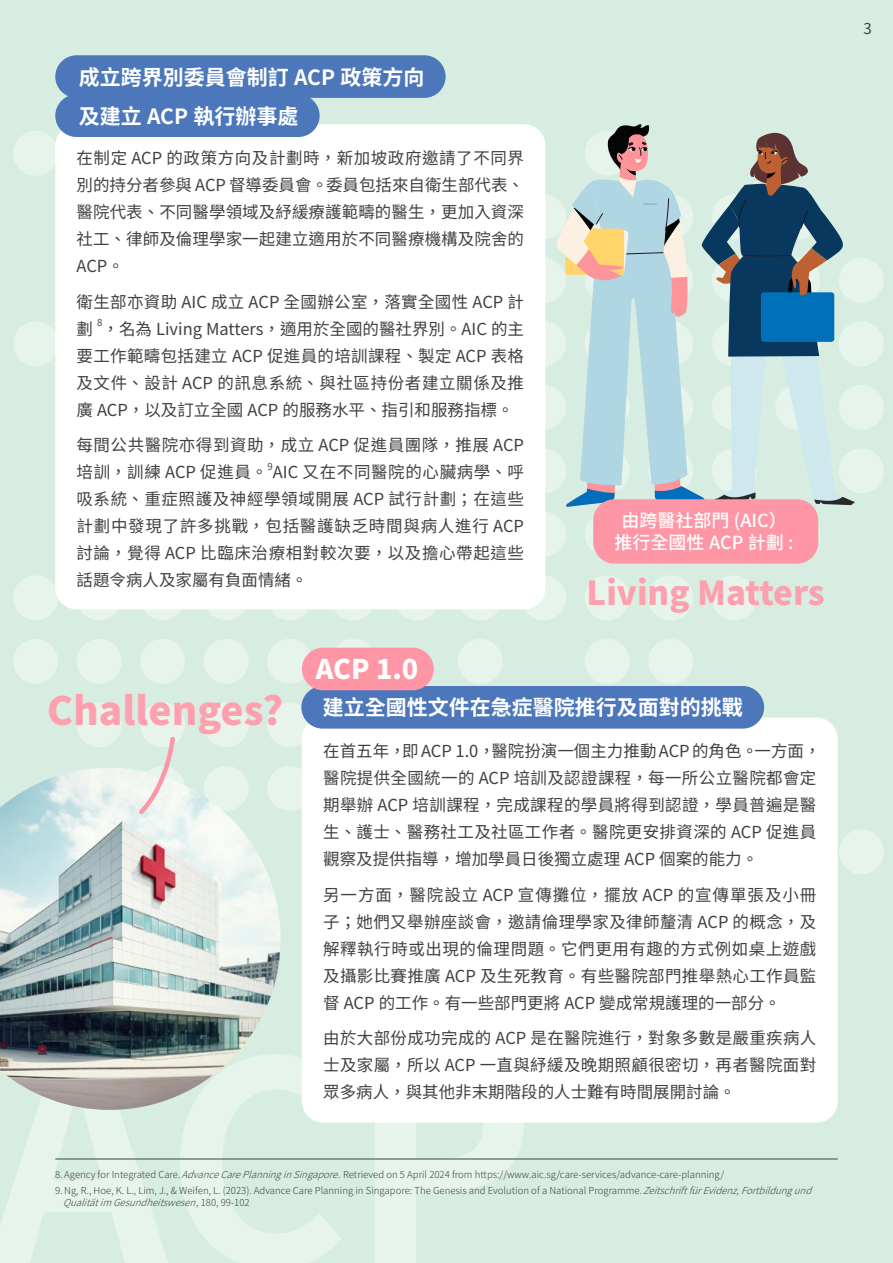
<style>
.page{position:relative;width:893px;height:1263px;background:#d7ede1}
.page>*{position:absolute;margin:0;border:0;box-sizing:border-box;transform-origin:0 0}
.t1{font:900 39px "Noto Sans HK";color:#ffa0ae}
.t2{font:900 33px "Noto Sans HK";color:#ffa0ae}
.t3{font:900 27px "Noto Sans HK";color:#fff}
.t4{font:700 21px/39.2px "Noto Sans HK";color:#fff}
.t5{font:500 18px/22.5px "Noto Sans HK";color:#fff;text-align:center}
.t6{font:16.5px/27px "Noto Sans HK";letter-spacing:.015em;color:#414042;text-align:justify}
.t7{font:16.5px/27px "Noto Sans HK";letter-spacing:.035em;color:#414042}
.t8{font:15px "Noto Sans HK";color:#414042}
.t9{font:300 9.6px/12px "Noto Sans HK";color:#414042}
.t10{font:9.6px "Noto Sans HK";color:#414042}
.s1{font-style:italic}
</style>
<div class="page">
<div style="left:13px;top:131px;width:45px;height:45px;background:#e6f4ec;border-radius:50%"></div>
<div style="left:521px;top:194px;width:45px;height:45px;background:#e6f4ec;border-radius:50%"></div>
<div style="left:521px;top:258px;width:45px;height:45px;background:#e6f4ec;border-radius:50%"></div>
<div style="left:839px;top:258px;width:45px;height:45px;background:#e6f4ec;border-radius:50%"></div>
<div style="left:13px;top:321px;width:45px;height:45px;background:#e6f4ec;border-radius:50%"></div>
<div style="left:521px;top:321px;width:45px;height:45px;background:#e6f4ec;border-radius:50%"></div>
<div style="left:839px;top:321px;width:45px;height:45px;background:#e6f4ec;border-radius:50%"></div>
<div style="left:521px;top:385px;width:45px;height:45px;background:#e6f4ec;border-radius:50%"></div>
<div style="left:839px;top:385px;width:45px;height:45px;background:#e6f4ec;border-radius:50%"></div>
<div style="left:521px;top:448px;width:45px;height:45px;background:#e6f4ec;border-radius:50%"></div>
<div style="left:839px;top:448px;width:45px;height:45px;background:#e6f4ec;border-radius:50%"></div>
<div style="left:521px;top:512px;width:45px;height:45px;background:#e6f4ec;border-radius:50%"></div>
<div style="left:585px;top:512px;width:45px;height:45px;background:#e6f4ec;border-radius:50%"></div>
<div style="left:13px;top:575px;width:45px;height:45px;background:#e6f4ec;border-radius:50%"></div>
<div style="left:77px;top:575px;width:45px;height:45px;background:#e6f4ec;border-radius:50%"></div>
<div style="left:140px;top:575px;width:45px;height:45px;background:#e6f4ec;border-radius:50%"></div>
<div style="left:204px;top:575px;width:45px;height:45px;background:#e6f4ec;border-radius:50%"></div>
<div style="left:267px;top:575px;width:45px;height:45px;background:#e6f4ec;border-radius:50%"></div>
<div style="left:331px;top:575px;width:45px;height:45px;background:#e6f4ec;border-radius:50%"></div>
<div style="left:394px;top:575px;width:45px;height:45px;background:#e6f4ec;border-radius:50%"></div>
<div style="left:458px;top:575px;width:45px;height:45px;background:#e6f4ec;border-radius:50%"></div>
<div style="left:521px;top:575px;width:45px;height:45px;background:#e6f4ec;border-radius:50%"></div>
<div style="left:585px;top:575px;width:45px;height:45px;background:#e6f4ec;border-radius:50%"></div>
<div style="left:648px;top:575px;width:45px;height:45px;background:#e6f4ec;border-radius:50%"></div>
<div style="left:712px;top:575px;width:45px;height:45px;background:#e6f4ec;border-radius:50%"></div>
<div style="left:13px;top:639px;width:45px;height:45px;background:#e6f4ec;border-radius:50%"></div>
<div style="left:77px;top:639px;width:45px;height:45px;background:#e6f4ec;border-radius:50%"></div>
<div style="left:140px;top:639px;width:45px;height:45px;background:#e6f4ec;border-radius:50%"></div>
<div style="left:204px;top:639px;width:45px;height:45px;background:#e6f4ec;border-radius:50%"></div>
<div style="left:267px;top:639px;width:45px;height:45px;background:#e6f4ec;border-radius:50%"></div>
<svg style="left:331px;top:639px;width:45px;height:45px"></svg>
<div style="left:458px;top:639px;width:45px;height:45px;background:#e6f4ec;border-radius:50%"></div>
<div style="left:585px;top:639px;width:45px;height:45px;background:#e6f4ec;border-radius:50%"></div>
<div style="left:648px;top:639px;width:45px;height:45px;background:#e6f4ec;border-radius:50%"></div>
<div style="left:77px;top:702px;width:45px;height:45px;background:#e6f4ec;border-radius:50%"></div>
<div style="left:140px;top:702px;width:45px;height:45px;background:#e6f4ec;border-radius:50%"></div>
<div style="left:204px;top:702px;width:45px;height:45px;background:#e6f4ec;border-radius:50%"></div>
<div style="left:267px;top:702px;width:45px;height:45px;background:#e6f4ec;border-radius:50%"></div>
<div style="left:267px;top:766px;width:45px;height:45px;background:#e6f4ec;border-radius:50%"></div>
<div style="left:839px;top:829px;width:45px;height:45px;background:#e6f4ec;border-radius:50%"></div>
<svg style="left:0;top:1054px;width:524px;height:209px"></svg>
<hr style="left:55px;top:1159px;width:783px;height:1px;background:#414042">
<img style="left:0;top:768px;width:281px;height:342px">
<div style="left:55px;top:124px;width:490px;height:485px;background:#fff;border-radius:21px"></div>
<div style="left:55px;top:55px;width:391px;height:43px;background:#4d77bb;border-radius:21px"></div>
<div style="left:55px;top:94px;width:265px;height:43px;background:#4d77bb;border-radius:21px"></div>
<div style="left:302px;top:717px;width:536px;height:406px;background:#fff;border-radius:21px"></div>
<div style="left:301px;top:686px;width:463px;height:43px;background:#4d77bb;border-radius:21px"></div>
<div style="left:302px;top:648px;width:132px;height:42px;background:#ff96a5;border-radius:21px"></div>
<svg style="left:555px;top:124px;width:300px;height:383px"></svg>
<div style="left:593px;top:499px;width:225px;height:65px;background:#ff96a5;border-radius:21px"></div>
<svg style="left:135px;top:736px;width:42px;height:82px"></svg>
<p class="t4" style="left:79px;top:58px;width:347px">成立跨界別委員會制訂 ACP 政策方向及建立 ACP 執行辦事處</p>
<p class="t6" style="left:77px;top:145px;width:449px">在制定 ACP 的政策方向及計劃時，新加坡政府邀請了不同界別的持分者參與 ACP 督導委員會。委員包括來自衛生部代表、醫院代表、不同醫學領域及紓緩療護範疇的醫生，更加入資深社工、律師及倫理學家一起建立適用於不同醫療機構及院舍的ACP。</p>
<p class="t6" style="left:77px;top:288px;width:449px">衛生部亦資助 AIC 成立 ACP 全國辦公室，落實全國性 ACP 計劃</p>
<p class="t10" style="left:97px;top:318px;width:7px">8</p>
<p class="t6" style="left:77px;top:315px;width:449px;text-indent:26px">，名為 Living Matters，適用於全國的醫社界別。AIC 的主要工作範疇包括建立 ACP 促進員的培訓課程、製定 ACP 表格及文件、設計 ACP 的訊息系統、與社區持份者建立關係及推廣 ACP，以及訂立全國 ACP 的服務水平、指引和服務指標。</p>
<p class="t7" style="left:77px;top:432px;width:449px">每間公共醫院亦得到資助，成立 ACP 促進員團隊，推展 ACP培訓，訓練 ACP 促進員。 AIC 又在不同醫院的心臟病學、呼</p>
<p class="t10" style="left:268px;top:461px;width:7px">9</p>
<p class="t6" style="left:77px;top:486px;width:449px">吸系統、重症照護及神經學領域開展 ACP 試行計劃；在這些計劃中發現了許多挑戰，包括醫護缺乏時間與病人進行 ACP討論，覺得 ACP 比臨床治療相對較次要，以及擔心帶起這些話題令病人及家屬有負面情緒。</p>
<p class="t5" style="left:614px;top:509px;width:181px">由跨醫社部門 (AIC）推行全國性 ACP 計劃 :</p>
<h2 class="t2" style="left:587px;top:575px;width:240px">Living Matters</h2>
<h1 class="t1" style="left:47px;top:688px;width:238px">Challenges?</h1>
<h3 class="t3" style="left:316px;top:654px;width:104px">ACP 1.0</h3>
<p class="t4" style="left:323px;top:688px;width:421px">建立全國性文件在急症醫院推行及面對的挑戰</p>
<p class="t6" style="left:323px;top:738px;width:499px;text-align:left">在首五年，即 ACP 1.0，醫院扮演一個主力推動 ACP 的角色。一方面，醫院提供全國統一的 ACP 培訓及認證課程，每一所公立醫院都會定期舉辦 ACP 培訓課程，完成課程的學員將得到認證，學員普遍是醫生、護士、醫務社工及社區工作者。醫院更安排資深的 ACP 促進員觀察及提供指導，增加學員日後獨立處理 ACP 個案的能力。</p>
<p class="t6" style="left:323px;top:882px;width:495px">另一方面，醫院設立 ACP 宣傳攤位，擺放 ACP 的宣傳單張及小冊子；她們又舉辦座談會，邀請倫理學家及律師釐清 ACP 的概念，及解釋執行時或出現的倫理問題。它們更用有趣的方式例如桌上遊戲及攝影比賽推廣 ACP 及生死教育。有些醫院部門推舉熱心工作員監督 ACP 的工作。有一些部門更將 ACP 變成常規護理的一部分。</p>
<p class="t6" style="left:323px;top:1025px;width:495px">由於大部份成功完成的 ACP 是在醫院進行，對象多數是嚴重疾病人士及家屬，所以 ACP 一直與紓緩及晚期照顧很密切，再者醫院面對眾多病人，與其他非末期階段的人士難有時間展開討論。</p>
<p class="t9" style="left:55px;top:1169px;width:670px">8. Agency for Integrated Care.<span class="s1">AdvanceCarePlanninginSingapore</span>. Retrieved on 5 April 2024 from https://www.aic.sg/care-services/advance-care-planning/</p>
<p class="t9" style="left:63px;top:1185px;width:758px;text-indent:-8px">9. Ng, R., Hoe, K. L., Lim, J., &amp; Weifen, L. (2023). Advance Care Planning in Singapore: The Genesis and Evolution of a National Programme.<span class="s1">ZeitschriftfürEvidenz,Fortbildungund<br>Qualität im Gesundheitswesen</span>, 1 8 0 , 9 9 - 1 0 2</p>
<p class="t8" style="left:863px;top:21px;width:10px">3</p>
</div>
